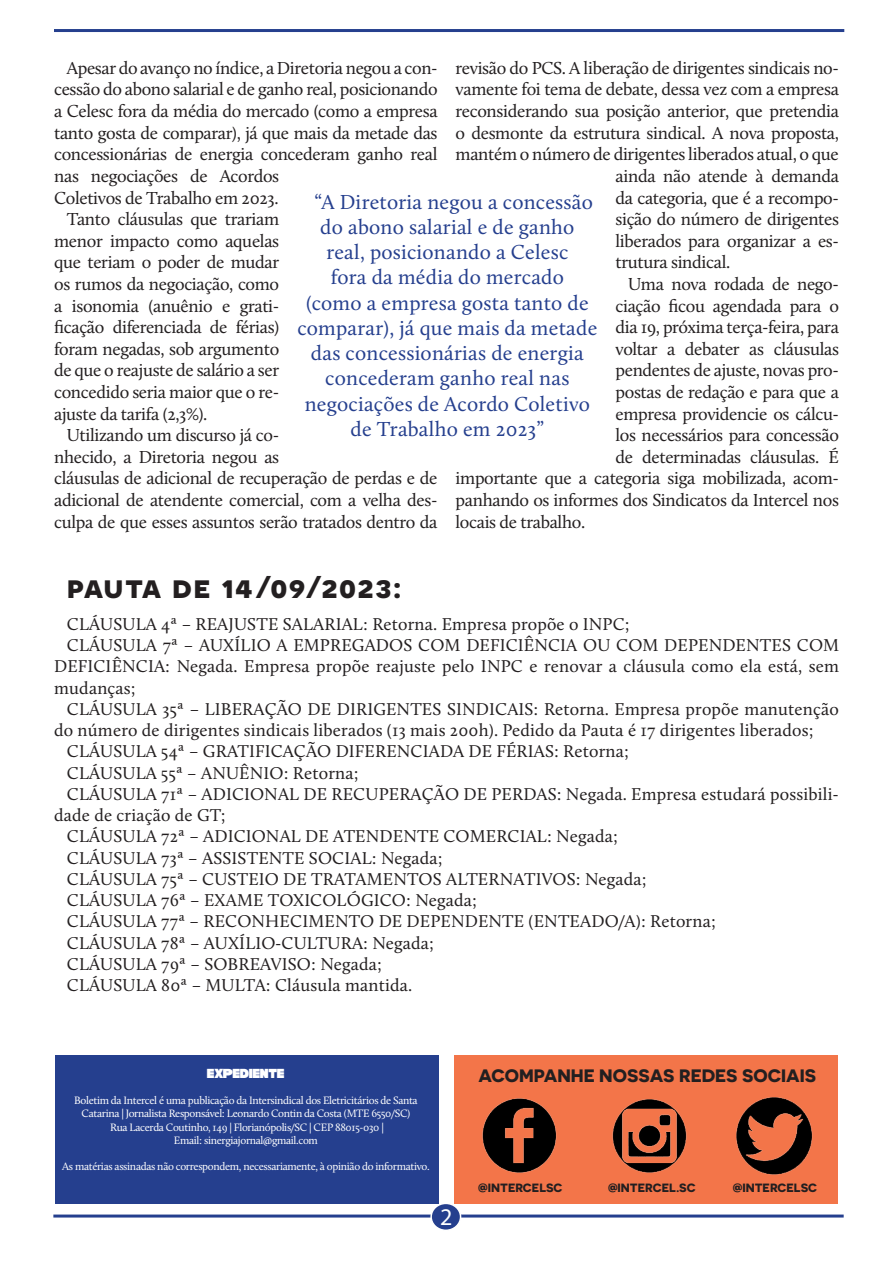
<style>
.page{position:relative;width:893px;height:1263px;background:#fff}
.page>*{position:absolute;margin:0;border:0;box-sizing:border-box;transform-origin:0 0}
.t1{font:700 31.5px "Novecentosanswide";letter-spacing:.045em;color:#231f20}
.t2{font:24px "Myriad Pro";color:#fff}
.t3{font:21px "Calluna";letter-spacing:.01em;color:#253f8e}
.t4{font:18px/21.6px "Calluna";letter-spacing:-.02em;color:#231f20}
.t5{font:700 18px "Novecentosanswide";color:#231f20}
.t6{font:17.7px/21.3px "Calluna";letter-spacing:.01em;color:#231f20}
.t7{font:700 12px "Novecentosanswide";color:#231f20}
.t8{font:11.1px/13.4px "Calluna";letter-spacing:-.03em;color:#fff;text-align:center}
.t9{font:10.5px "Han Solo";letter-spacing:-.03em;color:#fff}
</style>
<div class="page">
<hr style="left:54px;top:29px;width:790px;height:3px;background:#253f8e">
<hr style="left:53px;top:1214px;width:791px;height:3px;background:#253f8e">
<div style="left:431px;top:1203px;width:30px;height:27px;background:#253f8e;border-radius:50%"></div>
<div style="left:430px;top:1202px;width:31px;height:29px;border:2px solid #fff;border-radius:50%"></div>
<div style="left:55px;top:1055px;width:383px;height:148px;background:#253f8e"></div>
<div style="left:454px;top:1055px;width:384px;height:148px;background:#f37549"></div>
<img style="left:482px;top:1098px;width:75px;height:75px">
<img style="left:612px;top:1099px;width:75px;height:74px">
<img style="left:736px;top:1097px;width:77px;height:78px">
<p class="t4" style="left:54px;top:57px;width:385px;text-indent:13px">Apesar do avanço no índice, a Diretoria negou a con&shy;cessão do abono salarial e de ganho real, posicionando a Celesc fora da média do mercado (como a empresa tanto gosta de comparar), já que mais da metade das concessionárias de energia concederam ganho real nas negociações de Acordos<br>Coletivos de Trabalho em 2023.</p>
<p class="t4" style="left:54px;top:208px;width:227px;text-align:justify;text-indent:13px">Tanto cláusulas que trariam menor impacto como aquelas que teriam o poder de mudar os rumos da negociação, como a isonomia (anuênio e grati&shy;ficação diferenciada de férias) foram negadas, sob argumento de que o reajuste de salário a ser concedido seria maior que o re&shy;ajuste da tarifa (2,3%).</p>
<p class="t4" style="left:54px;top:424px;width:385px;text-indent:13px">Utilizando um discurso já co-<br>nhecido, a Diretoria negou as<br>cláusulas de adicional de recuperação de perdas e de adicional de atendente comercial, com a velha des&shy;culpa de que esses assuntos serão tratados dentro da</p>
<p class="t4" style="left:456px;top:57px;width:385px">revisão do PCS. A liberação de dirigentes sindicais no-</p>
<p class="t4" style="left:456px;top:78px;width:385px">vamente foi tema de debate, dessa vez com a empresa</p>
<p class="t4" style="left:456px;top:100px;width:385px">reconsiderando sua posição anterior, que pretendia</p>
<p class="t4" style="left:456px;top:122px;width:385px">o desmonte da estrutura sindical. A nova proposta,</p>
<p class="t4" style="left:456px;top:143px;width:385px">mantém o número de dirigentes liberados atual, o que</p>
<p class="t4" style="left:615px;top:165px;width:225px">ainda não atende à demanda</p>
<p class="t4" style="left:615px;top:186px;width:225px">da categoria, que é a recompo-</p>
<p class="t4" style="left:615px;top:208px;width:225px">sição do número de dirigentes</p>
<p class="t4" style="left:615px;top:230px;width:225px">liberados para organizar a es-</p>
<p class="t4" style="left:615px;top:251px;width:116px">trutura sindical.</p>
<p class="t4" style="left:628px;top:273px;width:212px">Uma nova rodada de nego-</p>
<p class="t4" style="left:615px;top:294px;width:225px">ciação ficou agendada para o</p>
<p class="t4" style="left:615px;top:316px;width:225px">dia 19, próxima terça-feira, para</p>
<p class="t4" style="left:615px;top:338px;width:225px">voltar a debater as cláusulas</p>
<p class="t4" style="left:615px;top:359px;width:225px">pendentes de ajuste, novas pro-</p>
<p class="t4" style="left:615px;top:381px;width:225px">postas de redação e para que a</p>
<p class="t4" style="left:615px;top:402px;width:225px">empresa providencie os cálcu-</p>
<p class="t4" style="left:615px;top:424px;width:225px">los necessários para concessão</p>
<p class="t4" style="left:615px;top:446px;width:225px">de determinadas cláusulas. É</p>
<p class="t4" style="left:456px;top:467px;width:385px">importante que a categoria siga mobilizada, acom-</p>
<p class="t4" style="left:456px;top:489px;width:385px">panhando os informes dos Sindicatos da Intercel nos</p>
<p class="t4" style="left:456px;top:510px;width:131px">locais de trabalho.</p>
<p class="t3" style="left:315px;top:189px;width:280px">“A Diretoria negou a concessão</p>
<p class="t3" style="left:320px;top:214px;width:256px">do abono salarial e de ganho</p>
<p class="t3" style="left:326px;top:240px;width:243px">real, posicionando a Celesc</p>
<p class="t3" style="left:331px;top:265px;width:235px">fora da média do mercado</p>
<p class="t3" style="left:306px;top:290px;width:284px">(como a empresa gosta tanto de</p>
<p class="t3" style="left:297px;top:315px;width:301px">comparar), já que mais da metade</p>
<p class="t3" style="left:311px;top:340px;width:274px">das concessionárias de energia</p>
<p class="t3" style="left:325px;top:366px;width:246px">concederam ganho real nas</p>
<p class="t3" style="left:305px;top:391px;width:287px">negociações de Acordo Coletivo</p>
<p class="t3" style="left:351px;top:416px;width:195px">de Trabalho em 2023”</p>
<p class="t1" style="left:67px;top:567px;width:336px">pauta de 14/09/2023:</p>
<p class="t6" style="left:67px;top:613px;width:564px">CLÁUSULA 4ª – REAJUSTE SALARIAL: Retorna. Empresa propõe o INPC;</p>
<p class="t6" style="left:54px;top:634px;width:786px;text-align:justify;text-indent:13px">CLÁUSULA 7ª – AUXÍLIO A EMPREGADOS COM DEFICIÊNCIA OU COM DEPENDENTES COM DEFICIÊNCIA: Negada. Empresa propõe reajuste pelo INPC e renovar a cláusula como ela está, sem mudanças;</p>
<p class="t6" style="left:54px;top:698px;width:786px;text-indent:13px">CLÁUSULA 35ª – LIBERAÇÃO DE DIRIGENTES SINDICAIS: Retorna. Empresa propõe manutenção do número de dirigentes sindicais liberados (13 mais 200h). Pedido da Pauta é 17 dirigentes liberados;</p>
<p class="t6" style="left:67px;top:740px;width:563px">CLÁUSULA 54ª – GRATIFICAÇÃO DIFERENCIADA DE FÉRIAS: Retorna;</p>
<p class="t6" style="left:67px;top:762px;width:293px">CLÁUSULA 55ª – ANUÊNIO: Retorna;</p>
<p class="t6" style="left:54px;top:783px;width:786px;text-indent:13px">CLÁUSULA 71ª – ADICIONAL DE RECUPERAÇÃO DE PERDAS: Negada. Empresa estudará possibili&shy;dade de criação de GT;</p>
<p class="t6" style="left:67px;top:825px;width:552px">CLÁUSULA 72ª – ADICIONAL DE ATENDENTE COMERCIAL: Negada;</p>
<p class="t6" style="left:67px;top:847px;width:377px">CLÁUSULA 73ª – ASSISTENTE SOCIAL: Negada;</p>
<p class="t6" style="left:67px;top:868px;width:581px">CLÁUSULA 75ª – CUSTEIO DE TRATAMENTOS ALTERNATIVOS: Negada;</p>
<p class="t6" style="left:67px;top:889px;width:412px">CLÁUSULA 76ª – EXAME TOXICOLÓGICO: Negada;</p>
<p class="t6" style="left:67px;top:910px;width:650px">CLÁUSULA 77ª – RECONHECIMENTO DE DEPENDENTE (ENTEADO/A): Retorna;</p>
<p class="t6" style="left:67px;top:932px;width:369px">CLÁUSULA 78ª – AUXÍLIO-CULTURA: Negada;</p>
<p class="t6" style="left:67px;top:953px;width:317px">CLÁUSULA 79ª – SOBREAVISO: Negada;</p>
<p class="t6" style="left:67px;top:974px;width:347px">CLÁUSULA 80ª – MULTA: Cláusula mantida.</p>
<p class="t9" style="left:207px;top:1068px;width:79px">EXPEDIENTE</p>
<p class="t8" style="left:74px;top:1093px;width:345px">Boletim da Intercel é uma publicação da Intersindical dos Eletricitários de Santa<br>Catarina | Jornalista Responsável: Leonardo Contin da Costa (MTE 6550/SC)</p>
<p class="t8" style="left:110px;top:1120px;width:275px">Rua Lacerda Coutinho, 149 | Florianópolis/SC | CEP 88015-030 |</p>
<p class="t8" style="left:174px;top:1133px;width:146px">Email: sinergiajornal@gmail.com</p>
<p class="t8" style="left:62px;top:1159px;width:369px">As matérias assinadas não correspondem, necessariamente, à opinião do informativo.</p>
<p class="t2" style="left:440px;top:1202px;width:14px">2</p>
<p class="t5" style="left:478px;top:1064px;width:339px">ACOMPANHE NOSSAS REDES SOCIAIS</p>
<p class="t7" style="left:478px;top:1180px;width:86px">@INTERCELSC</p>
<p class="t7" style="left:608px;top:1180px;width:89px">@INTERCEL.SC</p>
<p class="t7" style="left:733px;top:1180px;width:86px">@INTERCELSC</p>
</div>
